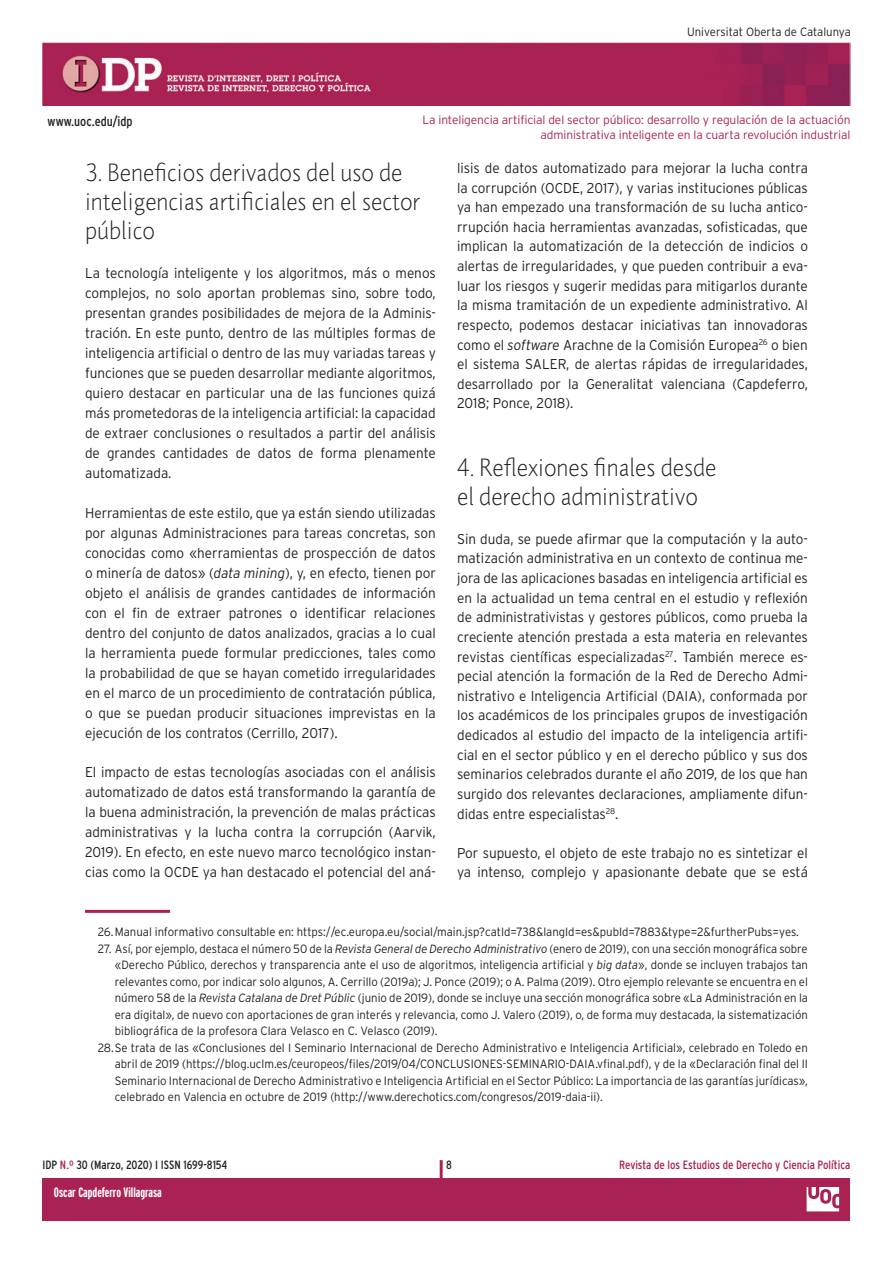
<style>
.page{position:relative;width:893px;height:1263px;background:#fff}
.page>*{position:absolute;margin:0;border:0;box-sizing:border-box;transform-origin:0 0}
.t1{font:300 24px/29px "Pragma ND";color:#231f20;scale:.95 1}
.t2{font:300 14.25px/19.6px "Interstate";color:#231f20;text-align:justify;scale:.95 1}
.t3{font:700 extra-condensed 13.5px "Interstate";color:#fff}
.t4{font:condensed 13.5px "Interstate";color:#231f20}
.t5{font:300 12px "Interstate";color:#231f20;scale:.95 1}
.t6{font:300 12px/14.4px "Interstate";letter-spacing:-.01em;color:#aa2254;text-align:right}
.t7{font:300 12px "Interstate";color:#231f20;scale:.94 1}
.t8{font:condensed 12px "Interstate";color:#aa2254}
.t9{font:condensed 12px "Interstate";color:#231f20}
.t10{font:700 extra-condensed 12px "Interstate";color:#fff}
.s1{font-style:italic}
.s2{color:#aa2254}
</style>
<div class="page">
<div style="left:43px;top:1178px;width:807px;height:42px;background:#aa2254"></div>
<hr style="left:440px;top:1160px;width:3px;height:44px;background:#aa2254">
<img style="left:43px;top:43px;width:807px;height:63px">
<svg style="left:806px;top:1187px;width:34px;height:25px"></svg>
<hr style="left:85px;top:910px;width:85px;height:3px;background:#aa2254">
<p class="t4" style="left:48px;top:113px;width:87px">www.uoc.edu/idp</p>
<p class="t5" style="left:687px;top:25px;width:174px">Universitat Oberta de Catalunya</p>
<p class="t6" style="left:422px;top:113px;width:430px">La inteligencia artificial del sector público: desarrollo y regulación de la actuación administrativa inteligente en la cuarta revolución industrial</p>
<h1 class="t1" style="left:85px;top:157px;width:354px">3. Beneficios derivados del uso de inteligencias artificiales en el sector público</h1>
<p class="t2" style="left:85px;top:263px;width:371px">La tecnología inteligente y los algoritmos, más o menos complejos, no solo aportan problemas sino, sobre todo, presentan grandes posibilidades de mejora de la Adminis&shy;tración. En este punto, dentro de las múltiples formas de inteligencia artificial o dentro de las muy variadas tareas y funciones que se pueden desarrollar mediante algoritmos, quiero destacar en particular una de las funciones quizá más prometedoras de la inteligencia artificial: la capacidad de extraer conclusiones o resultados a partir del análisis de grandes cantidades de datos de forma plenamente automatizada.</p>
<p class="t2" style="left:85px;top:502px;width:371px">Herramientas de este estilo, que ya están siendo utilizadas por algunas Administraciones para tareas concretas, son conocidas como «herramientas de prospección de datos o minería de datos» (<span class="s1">data mining</span>), y, en efecto, tienen por objeto el análisis de grandes cantidades de información con el fin de extraer patrones o identificar relaciones dentro del conjunto de datos analizados, gracias a lo cual la herramienta puede formular predicciones, tales como la probabilidad de que se hayan cometido irregularidades en el marco de un procedimiento de contratación pública, o que se puedan producir situaciones imprevistas en la ejecución de los contratos (Cerrillo, 2017).</p>
<p class="t2" style="left:85px;top:762px;width:371px">El impacto de estas tecnologías asociadas con el análisis automatizado de datos está transformando la garantía de la buena administración, la prevención de malas prácticas administrativas y la lucha contra la corrupción (Aarvik, 2019). En efecto, en este nuevo marco tecnológico instan&shy;cias como la OCDE ya han destacado el potencial del aná-</p>
<p class="t2" style="left:457px;top:158px;width:371px">lisis de datos automatizado para mejorar la lucha contra la corrupción (OCDE, 2017), y varias instituciones públicas ya han empezado una transformación de su lucha antico&shy;rrupción hacia herramientas avanzadas, sofisticadas, que implican la automatización de la detección de indicios o alertas de irregularidades, y que pueden contribuir a eva&shy;luar los riesgos y sugerir medidas para mitigarlos durante la misma tramitación de un expediente administrativo. Al respecto, podemos destacar iniciativas tan innovadoras como el <span class="s1">software</span> Arachne de la Comisión Europea<sup>26</sup> o bien el sistema SALER, de alertas rápidas de irregularidades, desarrollado por la Generalitat valenciana (Capdeferro, 2018; Ponce, 2018).</p>
<h1 class="t1" style="left:457px;top:453px;width:274px">4. Reflexiones finales desde el derecho administrativo</h1>
<p class="t2" style="left:457px;top:529px;width:371px">Sin duda, se puede afirmar que la computación y la auto&shy;matización administrativa en un contexto de continua me&shy;jora de las aplicaciones basadas en inteligencia artificial es en la actualidad un tema central en el estudio y reflexión de administrativistas y gestores públicos, como prueba la creciente atención prestada a esta materia en relevantes revistas científicas especializadas<sup>27</sup>. También merece es&shy;pecial atención la formación de la Red de Derecho Admi&shy;nistrativo e Inteligencia Artificial (DAIA), conformada por los académicos de los principales grupos de investigación dedicados al estudio del impacto de la inteligencia artifi&shy;cial en el sector público y en el derecho público y sus dos seminarios celebrados durante el año 2019, de los que han surgido dos relevantes declaraciones, ampliamente difun&shy;didas entre especialistas<sup>28</sup>.</p>
<p class="t2" style="left:457px;top:843px;width:371px">Por supuesto, el objeto de este trabajo no es sintetizar el ya intenso, complejo y apasionante debate que se está</p>
<p class="t5" style="left:98px;top:925px;width:740px">26.Manual informativo consultable en: https://ec.europa.eu/social/main.jsp?catId=738&amp;langId=es&amp;pubId=7883&amp;type=2&amp;furtherPubs=yes.</p>
<p class="t7" style="left:98px;top:942px;width:757px">27. Así, por ejemplo, destaca el número 50 de la <span class="s1">Revista General de Derecho Administrativo</span> (enero de 2019), con una sección monográfica sobre</p>
<p class="t5" style="left:115px;top:958px;width:731px">«Derecho Público, derechos y transparencia ante el uso de algoritmos, inteligencia artificial y <span class="s1">big data</span>», donde se incluyen trabajos tan</p>
<p class="t5" style="left:115px;top:975px;width:731px">relevantes como, por indicar solo algunos, A. Cerrillo (2019a); J. Ponce (2019); o A. Palma (2019). Otro ejemplo relevante se encuentra en el</p>
<p class="t5" style="left:115px;top:991px;width:731px">número 58 de la <span class="s1">Revista Catalana de Dret Públic</span> (junio de 2019), donde se incluye una sección monográfica sobre «La Administración en la</p>
<p class="t5" style="left:115px;top:1008px;width:731px">era digital», de nuevo con aportaciones de gran interés y relevancia, como J. Valero (2019), o, de forma muy destacada, la sistematización</p>
<p class="t5" style="left:115px;top:1024px;width:341px">bibliográfica de la profesora Clara Velasco en C. Velasco (2019).</p>
<p class="t5" style="left:98px;top:1041px;width:749px">28.Se trata de las «Conclusiones del I Seminario Internacional de Derecho Administrativo e Inteligencia Artificial», celebrado en Toledo en</p>
<p class="t5" style="left:115px;top:1057px;width:731px">abril de 2019 (https://blog.uclm.es/ceuropeos/files/2019/04/CONCLUSIONES-SEMINARIO-DAIA.vfinal.pdf), y de la «Declaración final del II</p>
<p class="t5" style="left:115px;top:1074px;width:731px">Seminario Internacional de Derecho Administrativo e Inteligencia Artificial en el Sector Público: La importancia de las garantías jurídicas»,</p>
<p class="t5" style="left:115px;top:1090px;width:515px">celebrado en Valencia en octubre de 2019 (http://www.derechotics.com/congresos/2019-daia-ii).</p>
<p class="t9" style="left:43px;top:1158px;width:186px">IDP <span class="s2">N.º</span> 30 (Marzo, 2020) I ISSN 1699-8154</p>
<p class="t9" style="left:446px;top:1158px;width:7px">8</p>
<p class="t8" style="left:619px;top:1158px;width:233px">Revista de los Estudios de Derecho y Ciencia Política</p>
<p class="t10" style="left:59px;top:1185px;width:31px">Eloi Puig</p>
<p class="t3" style="left:54px;top:1185px;width:110px">Oscar Capdeferro Villagrasa</p>
</div>
